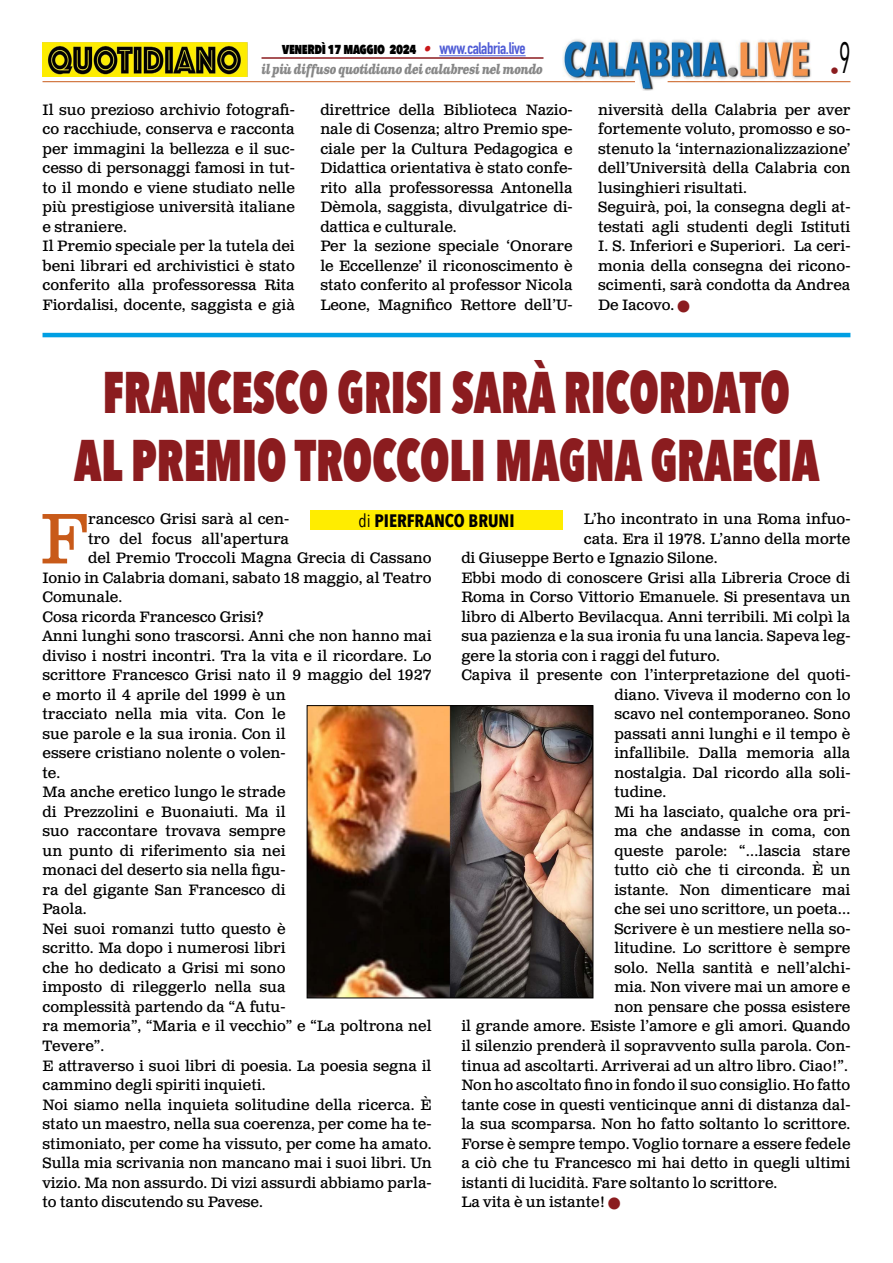
<style>
.page{position:relative;width:893px;height:1263px;background:#fff}
.page>*{position:absolute;margin:0;border:0;box-sizing:border-box;transform-origin:0 0}
.t1{font:71.25px "Clarendon Text Pro";color:#c85a19}
.t2{font:800 58.5px/67.5px "Avenir Next Condensed";color:#8b1c1f;text-align:center;scale:.79 1}
.t3{font:700 18px "Avenir Next Condensed";color:#000}
.t4{font:18px "Avenir Next Condensed";color:#8b1c1f}
.t5{font:15px/19.5px "Clarendon Text Pro";color:#000}
.t6{font:800 15px "Avenir Next Condensed";letter-spacing:-.03em;color:#000;scale:.9 1}
.t7{font:italic 700 13.5px "Clarendon Text Pro";letter-spacing:-.05em;color:#878787;scale:.79 1}
.s1{font-family:"Clarendon Text Pro";font-weight:700;font-style:italic;color:#ca181a}
.s2{font-family:"DIN Condensed";font-weight:700;font-size:16.5px;color:#4f5cd6}
.s3{color:#8b1c1f}
.s4{font-weight:400}
</style>
<div class="page">
<img style="left:563px;top:39px;width:248px;height:51px">
<hr style="left:43px;top:81px;width:592px;height:1px;background:#c85a19">
<hr style="left:668px;top:81px;width:182px;height:1px;background:#c85a19">
<hr style="left:439px;top:55px;width:87px;height:1px;background:#4f5cd6">
<hr style="left:261px;top:57px;width:282px;height:2px;background:#8b1c1f">
<img style="left:43px;top:42px;width:204px;height:35px">
<hr style="left:43px;top:333px;width:807px;height:4px;background:#009fe3">
<div style="left:310px;top:511px;width:253px;height:19px;background:#ffed00"></div>
<img style="left:309px;top:707px;width:282px;height:289px">
<div style="left:307px;top:705px;width:286px;height:293px;border:1px solid #000"></div>
<p class="t4" style="left:830px;top:55px;width:22px">•<sup>9</sup></p>
<p class="t6" style="left:282px;top:39px;width:272px">venerdì 17 maggio 2024 <span class="s1">•</span> <span class="s2">www.calabria.live</span></p>
<p class="t7" style="left:261px;top:61px;width:358px">il più diffuso quotidiano dei calabresi nel mondo</p>
<p class="t5" style="left:43px;top:101px;width:254px">Il suo prezioso archivio fotografi&shy;co racchiude, conserva e racconta per immagini la bellezza e il suc&shy;cesso di personaggi famosi in tut&shy;to il mondo e viene studiato nelle più prestigiose università italiane e straniere.<br>Il Premio speciale per la tutela dei beni librari ed archivistici è stato conferito alla professoressa Rita Fiordalisi, docente, saggista e già</p>
<p class="t5" style="left:320px;top:101px;width:254px">direttrice della Biblioteca Nazio&shy;nale di Cosenza; altro Premio spe&shy;ciale per la Cultura Pedagogica e Didattica orientativa è stato confe&shy;rito alla professoressa Antonella Dèmola, saggista, divulgatrice di&shy;dattica e culturale.<br>Per la sezione speciale ‘Onorare le Eccellenze’ il riconoscimento è stato conferito al professor Nicola Leone, Magnifico Rettore dell’U-</p>
<p class="t5" style="left:598px;top:101px;width:254px">niversità della Calabria per aver fortemente voluto, promosso e so&shy;stenuto la ‘internazionalizzazione’ dell’Università della Calabria con lusinghieri risultati.<br>Seguirà, poi, la consegna degli at&shy;testati agli studenti degli Istituti<br>I. S. Inferiori e Superiori. La ceri&shy;monia della consegna dei ricono&shy;scimenti, sarà condotta da Andrea<br>De Iacovo. <span class="s3">■</span></p>
<h2 class="t2" style="left:74px;top:358px;width:945px">FRANCESCO GRISI SARÀ RICORDATO<br>AL PREMIO TROCCOLI MAGNA GRAECIA</h2>
<h1 class="t1" style="left:40px;top:496px;width:50px">F</h1>
<p class="t5" style="left:88px;top:510px;width:203px">rancesco Grisi sarà al cen-</p>
<p class="t5" style="left:584px;top:510px;width:268px">L’ho incontrato in una Roma infuo-</p>
<p class="t5" style="left:584px;top:530px;width:268px">cata. Era il 1978. L’anno della morte</p>
<p class="t5" style="left:461px;top:549px;width:258px">di Giuseppe Berto e Ignazio Silone.</p>
<p class="t5" style="left:461px;top:569px;width:391px">Ebbi modo di conoscere Grisi alla Libreria Croce di</p>
<p class="t5" style="left:461px;top:588px;width:391px">Roma in Corso Vittorio Emanuele. Si presentava un</p>
<p class="t5" style="left:461px;top:608px;width:391px">libro di Alberto Bevilacqua. Anni terribili. Mi colpì la</p>
<p class="t5" style="left:461px;top:627px;width:391px">sua pazienza e la sua ironia fu una lancia. Sapeva leg-</p>
<p class="t5" style="left:461px;top:647px;width:260px">gere la storia con i raggi del futuro.</p>
<p class="t5" style="left:461px;top:666px;width:391px">Capiva il presente con l’interpretazione del quoti-</p>
<p class="t5" style="left:614px;top:686px;width:238px">diano. Viveva il moderno con lo</p>
<p class="t5" style="left:614px;top:705px;width:238px">scavo nel contemporaneo. Sono</p>
<p class="t5" style="left:614px;top:725px;width:237px">passati anni lunghi e il tempo è</p>
<p class="t5" style="left:614px;top:744px;width:238px">infallibile. Dalla memoria alla</p>
<p class="t5" style="left:614px;top:764px;width:238px">nostalgia. Dal ricordo alla soli-</p>
<p class="t5" style="left:614px;top:783px;width:53px">tudine.</p>
<p class="t5" style="left:614px;top:803px;width:238px">Mi ha lasciato, qualche ora pri-</p>
<p class="t5" style="left:614px;top:822px;width:238px">ma che andasse in coma, con</p>
<p class="t5" style="left:614px;top:842px;width:238px">queste parole: “…lascia stare</p>
<p class="t5" style="left:614px;top:861px;width:238px">tutto ciò che ti circonda. È un</p>
<p class="t5" style="left:614px;top:881px;width:238px">istante. Non dimenticare mai</p>
<p class="t5" style="left:614px;top:900px;width:237px">che sei uno scrittore, un poeta…</p>
<p class="t5" style="left:614px;top:920px;width:237px">Scrivere è un mestiere nella so-</p>
<p class="t5" style="left:614px;top:939px;width:238px">litudine. Lo scrittore è sempre</p>
<p class="t5" style="left:614px;top:959px;width:237px">solo. Nella santità e nell’alchi-</p>
<p class="t5" style="left:614px;top:978px;width:237px">mia. Non vivere mai un amore e</p>
<p class="t5" style="left:614px;top:998px;width:238px">non pensare che possa esistere</p>
<p class="t5" style="left:461px;top:1017px;width:391px">il grande amore. Esiste l’amore e gli amori. Quando</p>
<p class="t5" style="left:461px;top:1037px;width:391px">il silenzio prenderà il sopravvento sulla parola. Con-</p>
<p class="t5" style="left:461px;top:1056px;width:388px">tinua ad ascoltarti. Arriverai ad un altro libro. Ciao!”.</p>
<p class="t5" style="left:461px;top:1076px;width:390px">Non ho ascoltato fino in fondo il suo consiglio. Ho fatto</p>
<p class="t5" style="left:461px;top:1095px;width:391px">tante cose in questi venticinque anni di distanza dal-</p>
<p class="t5" style="left:461px;top:1115px;width:391px">la sua scomparsa. Non ho fatto soltanto lo scrittore.</p>
<p class="t5" style="left:461px;top:1134px;width:391px">Forse è sempre tempo. Voglio tornare a essere fedele</p>
<p class="t5" style="left:461px;top:1154px;width:391px">a ciò che tu Francesco mi hai detto in quegli ultimi</p>
<p class="t5" style="left:461px;top:1173px;width:317px">istanti di lucidità. Fare soltanto lo scrittore.</p>
<p class="t5" style="left:461px;top:1193px;width:160px">La vita è un istante! <span class="s3">■</span></p>
<p class="t3" style="left:358px;top:510px;width:158px"><span class="s4">di</span> PIERFRANCO BRUNI</p>
<p class="t5" style="left:88px;top:530px;width:202px">tro del focus all'apertura</p>
<p class="t5" style="left:88px;top:549px;width:345px">del Premio Troccoli Magna Grecia di Cassano</p>
<p class="t5" style="left:43px;top:569px;width:391px">Ionio in Calabria domani, sabato 18 maggio, al Teatro</p>
<p class="t5" style="left:43px;top:588px;width:81px">Comunale.</p>
<p class="t5" style="left:43px;top:608px;width:223px">Cosa ricorda Francesco Grisi?</p>
<p class="t5" style="left:43px;top:627px;width:391px">Anni lunghi sono trascorsi. Anni che non hanno mai</p>
<p class="t5" style="left:43px;top:647px;width:391px">diviso i nostri incontri. Tra la vita e il ricordare. Lo</p>
<p class="t5" style="left:43px;top:666px;width:391px">scrittore Francesco Grisi nato il 9 maggio del 1927</p>
<p class="t5" style="left:43px;top:686px;width:245px">e morto il 4 aprile del 1999 è un</p>
<p class="t5" style="left:43px;top:705px;width:245px">tracciato nella mia vita. Con le</p>
<p class="t5" style="left:43px;top:725px;width:245px">sue parole e la sua ironia. Con il</p>
<p class="t5" style="left:43px;top:744px;width:245px">essere cristiano nolente o volen-</p>
<p class="t5" style="left:43px;top:764px;width:19px">te.</p>
<p class="t5" style="left:43px;top:783px;width:245px">Ma anche eretico lungo le strade</p>
<p class="t5" style="left:43px;top:803px;width:245px">di Prezzolini e Buonaiuti. Ma il</p>
<p class="t5" style="left:43px;top:822px;width:245px">suo raccontare trovava sempre</p>
<p class="t5" style="left:43px;top:842px;width:245px">un punto di riferimento sia nei</p>
<p class="t5" style="left:43px;top:861px;width:245px">monaci del deserto sia nella figu-</p>
<p class="t5" style="left:43px;top:881px;width:245px">ra del gigante San Francesco di</p>
<p class="t5" style="left:43px;top:900px;width:46px">Paola.</p>
<p class="t5" style="left:43px;top:920px;width:245px">Nei suoi romanzi tutto questo è</p>
<p class="t5" style="left:43px;top:939px;width:245px">scritto. Ma dopo i numerosi libri</p>
<p class="t5" style="left:43px;top:959px;width:245px">che ho dedicato a Grisi mi sono</p>
<p class="t5" style="left:43px;top:978px;width:245px">imposto di rileggerlo nella sua</p>
<p class="t5" style="left:43px;top:998px;width:245px">complessità partendo da “A futu-</p>
<p class="t5" style="left:43px;top:1017px;width:391px">ra memoria”, “Maria e il vecchio” e “La poltrona nel</p>
<p class="t5" style="left:43px;top:1037px;width:63px">Tevere”.</p>
<p class="t5" style="left:43px;top:1056px;width:391px">E attraverso i suoi libri di poesia. La poesia segna il</p>
<p class="t5" style="left:43px;top:1076px;width:224px">cammino degli spiriti inquieti.</p>
<p class="t5" style="left:43px;top:1095px;width:391px">Noi siamo nella inquieta solitudine della ricerca. È</p>
<p class="t5" style="left:43px;top:1115px;width:391px">stato un maestro, nella sua coerenza, per come ha te-</p>
<p class="t5" style="left:43px;top:1134px;width:391px">stimoniato, per come ha vissuto, per come ha amato.</p>
<p class="t5" style="left:43px;top:1154px;width:391px">Sulla mia scrivania non mancano mai i suoi libri. Un</p>
<p class="t5" style="left:43px;top:1173px;width:391px">vizio. Ma non assurdo. Di vizi assurdi abbiamo parla-</p>
<p class="t5" style="left:43px;top:1193px;width:222px">to tanto discutendo su Pavese.</p>
</div>
